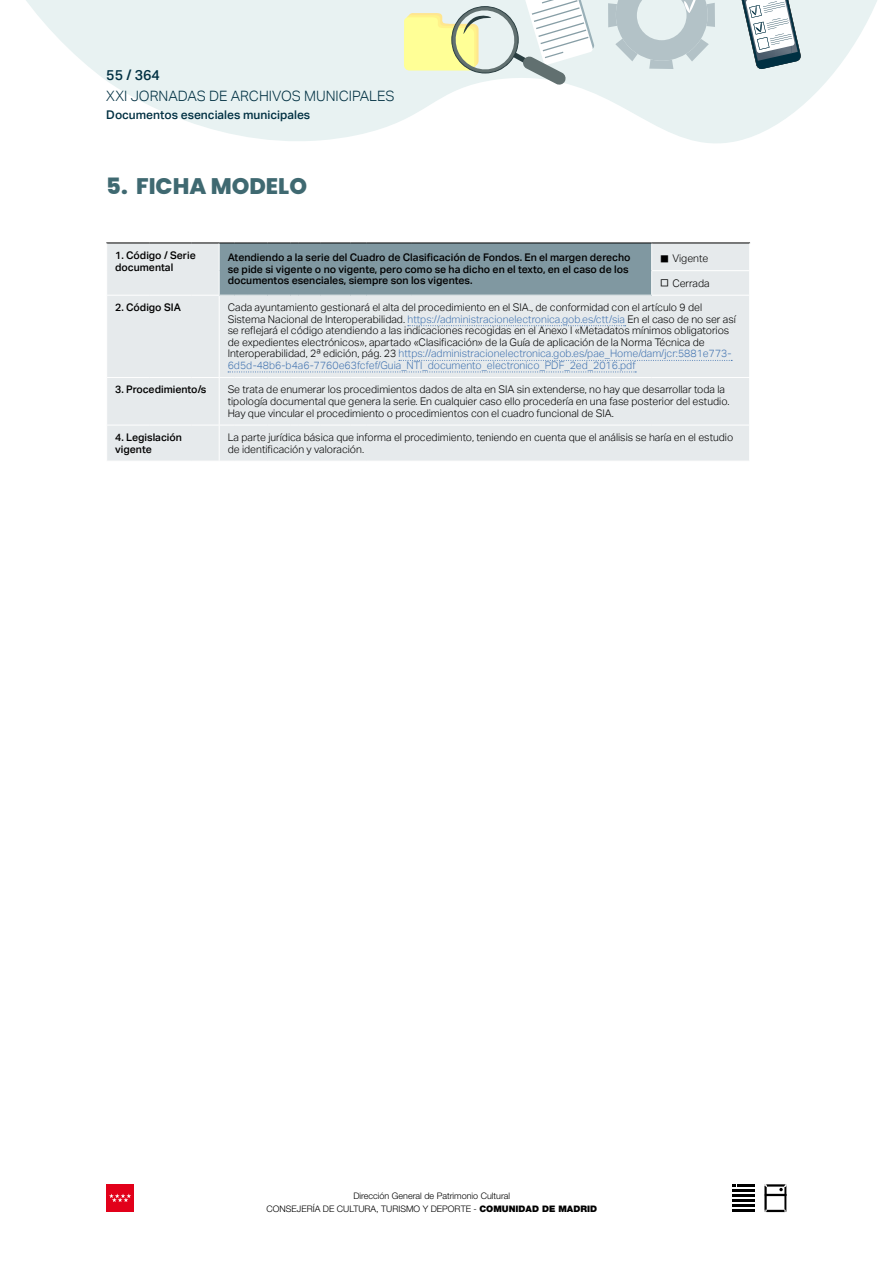
<style>
.page{position:relative;width:893px;height:1263px;background:#fff}
.page>*{position:absolute;margin:0;border:0;box-sizing:border-box;transform-origin:0 0}
.Ladillo_2{font:800 22.5px "Poppins";color:#3f6971}
.t1{font:300 14.25px "Aktiv Grotesk";color:#003042}
.t2{font:500 14.25px "Aktiv Grotesk";color:#003042}
.t3{font:500 12px "Aktiv Grotesk";color:#003042}
.Tabla_peq{font:300 10.5px/11.6px "Aktiv Grotesk";color:#000}
.Tabla_peq-2{font:500 10.5px/11.6px "Aktiv Grotesk";color:#000}
.Tabla_peq_bolo_negro{font:300 10.5px "Aktiv Grotesk";color:#000}
.t4{font:300 9px/13.5px "Helvetica Neue LT Std";color:#000;text-align:center}
.s1{font-size:15px}
.s2{color:#4475b1}
.s3{font-weight:900}
</style>
<div class="page">
<svg style="left:764px;top:1184px;width:23px;height:28px"></svg>
<svg style="left:732px;top:1184px;width:22px;height:2px"></svg>
<hr style="left:732px;top:1189px;width:22px;height:3px;background:#000">
<hr style="left:732px;top:1194px;width:22px;height:3px;background:#000">
<hr style="left:732px;top:1205px;width:22px;height:2px;background:#000">
<hr style="left:732px;top:1199px;width:22px;height:3px;background:#000">
<hr style="left:732px;top:1210px;width:22px;height:2px;background:#000">
<div style="left:106px;top:1184px;width:28px;height:28px;background:#e2001a"></div>
<svg style="left:109px;top:1193px;width:22px;height:9px"></svg>
<svg style="left:26px;top:0;width:851px;height:143px;fill:#e8f2f2"></svg>
<svg style="left:608px;top:0;width:107px;height:69px;background:#ccd9db"></svg>
<svg style="left:739px;top:0;width:62px;height:70px"></svg>
<svg style="left:404px;top:0;width:191px;height:86px"></svg>
<div style="left:107px;top:244px;width:642px;height:217px;background:#e6eaec"></div>
<div style="left:219px;top:243px;width:433px;height:52px;background:#8098a1"></div>
<hr style="left:651px;top:270px;width:99px;height:1px;background:#fff">
<hr style="left:106px;top:295px;width:43px;height:1px;background:#fff">
<hr style="left:149px;top:295px;width:43px;height:1px;background:#fff">
<hr style="left:219px;top:296px;width:1px;height:81px;background:#fff">
<hr style="left:652px;top:295px;width:98px;height:1px;background:#fff">
<hr style="left:106px;top:377px;width:43px;height:1px;background:#fff">
<hr style="left:149px;top:377px;width:43px;height:1px;background:#fff">
<hr style="left:219px;top:378px;width:1px;height:47px;background:#fff">
<hr style="left:412px;top:377px;width:240px;height:1px;background:#fff">
<hr style="left:652px;top:377px;width:98px;height:1px;background:#fff">
<hr style="left:106px;top:425px;width:43px;height:1px;background:#fff">
<hr style="left:149px;top:425px;width:43px;height:1px;background:#fff">
<hr style="left:219px;top:425px;width:1px;height:36px;background:#fff">
<svg style="left:192px;top:425px;width:174px;height:1px"></svg>
<hr style="left:366px;top:425px;width:46px;height:1px;background:#fff">
<hr style="left:412px;top:425px;width:240px;height:1px;background:#fff">
<hr style="left:652px;top:425px;width:98px;height:1px;background:#fff">
<hr style="left:106px;top:243px;width:43px;height:1px;background:#000">
<hr style="left:149px;top:243px;width:43px;height:1px;background:#000">
<hr style="left:652px;top:243px;width:98px;height:1px;background:#000">
<svg style="left:651px;top:244px;width:1px;height:51px"></svg>
<hr style="left:366px;top:295px;width:46px;height:1px;background:#fff">
<hr style="left:412px;top:295px;width:240px;height:1px;background:#fff">
<svg style="left:192px;top:243px;width:174px;height:53px"></svg>
<hr style="left:366px;top:243px;width:46px;height:1px;background:#000">
<hr style="left:412px;top:243px;width:240px;height:1px;background:#000">
<svg style="left:408px;top:325px;width:218px;height:1px"></svg>
<svg style="left:399px;top:360px;width:333px;height:1px"></svg>
<svg style="left:192px;top:372px;width:444px;height:6px"></svg>
<h2 class="t2" style="left:106px;top:66px;width:55px">55 / 364</h2>
<p class="t3" style="left:106px;top:108px;width:205px">Documentos esenciales municipales</p>
<h2 class="t1" style="left:106px;top:88px;width:290px">XXI JORNADAS DE ARCHIVOS MUNICIPALES</h2>
<p class="Ladillo_2" style="left:106px;top:173px;width:202px">5. FICHA MODELO</p>
<p class="Tabla_peq-2" style="left:115px;top:250px;width:82px">1. Código / Serie documental</p>
<p class="Tabla_peq-2" style="left:228px;top:252px;width:404px">Atendiendo a la serie del Cuadro de Clasificación de Fondos. En el margen derecho se pide si vigente o no vigente, pero como se ha dicho en el texto, en el caso de los documentos esenciales, siempre son los vigentes.</p>
<p class="Tabla_peq_bolo_negro" style="left:660px;top:252px;width:50px"><span class="s1">■</span> Vigente</p>
<p class="Tabla_peq" style="left:660px;top:277px;width:51px"><span class="s1">□</span> Cerrada</p>
<p class="Tabla_peq-2" style="left:115px;top:302px;width:67px">2. Código SIA</p>
<p class="Tabla_peq" style="left:228px;top:302px;width:510px">Cada ayuntamiento gestionará el alta del procedimiento en el SIA., de conformidad con el artículo 9 del Sistema Nacional de Interoperabilidad. <span class="s2">https://administracionelectronica.gob.es/ctt/sia</span> En el caso de no ser así se reflejará el código atendiendo a las indicaciones recogidas en el Anexo I «Metadatos mínimos obligatorios de expedientes electrónicos», apartado «Clasificación» de la Guía de aplicación de la Norma Técnica de Interoperabilidad, 2ª edición, pág. 23 <span class="s2">https://administracionelectronica.gob.es/pae_Home/dam/jcr:5881e773- 6d5d-48b6-b4a6-7760e63fcfef/Guia_NTI_documento_electronico_PDF_2ed_2016.pdf</span></p>
<p class="Tabla_peq-2" style="left:115px;top:384px;width:93px">3. Procedimiento/s</p>
<p class="Tabla_peq" style="left:228px;top:384px;width:503px">Se trata de enumerar los procedimientos dados de alta en SIA sin extenderse, no hay que desarrollar toda la tipología documental que genera la serie. En cualquier caso ello procedería en una fase posterior del estudio.<br>Hay que vincular el procedimiento o procedimientos con el cuadro funcional de SIA.</p>
<p class="Tabla_peq-2" style="left:115px;top:432px;width:68px">4. Legislación vigente</p>
<p class="Tabla_peq" style="left:228px;top:432px;width:507px">La parte jurídica básica que informa el procedimiento, teniendo en cuenta que el análisis se haría en el estudio de identificación y valoración.</p>
<p class="t4" style="left:267px;top:1188px;width:332px">Dirección General de Patrimonio Cultural<br>CONSEJERÍA DE CULTURA, TURISMO Y DEPORTE - <span class="s3">COMUNIDAD DE MADRID</span></p>
</div>
